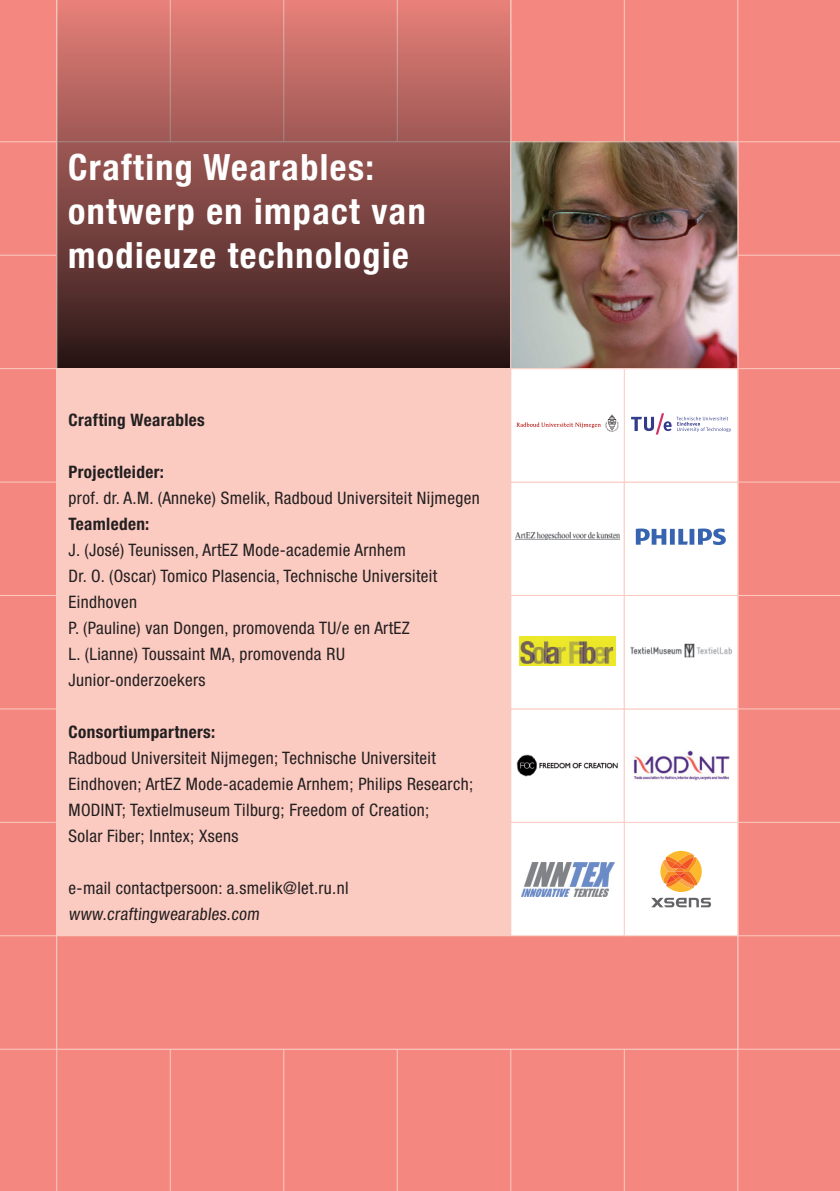
<style>
.page{position:relative;width:840px;height:1191px;background:#fff}
.page>*{position:absolute;margin:0;border:0;box-sizing:border-box;transform-origin:0 0}
.grote_titel{font:700 condensed 36px/44px "Helvetica Neue";letter-spacing:.04em;color:#fff}
.onderzoekers___unive{font:condensed 17.2px/26px "Helvetica Neue";letter-spacing:.02em;color:#231f20}
.onderzoekers-titels{font:700 condensed 17.2px "Helvetica Neue";letter-spacing:.02em;color:#231f20}
.tbv_inhoudsopgave__o{font:condensed 17.2px "Helvetica Neue";letter-spacing:.02em;color:#231f20}
.cursief_e-mail_en_ww{font:condensed 17.2px "Helvetica Neue";color:#231f20}
</style>
<div class="page">
<div style="left:0;top:0;width:839px;height:1191px;background:#f4877f"></div>
<hr style="left:0;top:141px;width:839px;height:1px;background:#fbcbc1">
<hr style="left:0;top:255px;width:839px;height:1px;background:#fbcbc1">
<hr style="left:0;top:368px;width:839px;height:1px;background:#fbcbc1">
<hr style="left:0;top:481px;width:839px;height:1px;background:#fbcbc1">
<hr style="left:0;top:595px;width:839px;height:1px;background:#fbcbc1">
<hr style="left:0;top:708px;width:839px;height:1px;background:#fbcbc1">
<hr style="left:0;top:822px;width:839px;height:1px;background:#fbcbc1">
<hr style="left:0;top:935px;width:839px;height:1px;background:#fbcbc1">
<hr style="left:0;top:1048px;width:839px;height:1px;background:#fbcbc1">
<hr style="left:737px;top:0;width:1px;height:1191px;background:#fbcbc1">
<hr style="left:623px;top:0;width:1px;height:1191px;background:#fbcbc1">
<hr style="left:510px;top:0;width:1px;height:1191px;background:#fbcbc1">
<hr style="left:396px;top:0;width:1px;height:1191px;background:#fbcbc1">
<hr style="left:283px;top:0;width:1px;height:1191px;background:#fbcbc1">
<hr style="left:170px;top:0;width:1px;height:1191px;background:#fbcbc1">
<hr style="left:56px;top:0;width:1px;height:1191px;background:#fbcbc1">
<div style="left:56px;top:141px;width:682px;height:908px;background:#f4877f;border:1px solid #fbcbc1"></div>
<svg style="left:56px;top:0;width:455px;height:368px;background:#894c49"></svg>
<img style="left:512px;top:143px;width:224px;height:224px">
<div style="left:510px;top:141px;width:228px;height:228px;border:1px solid #fbcbc1"></div>
<div style="left:57px;top:369px;width:453px;height:566px;background:#fbcbc1"></div>
<div style="left:510px;top:482px;width:114px;height:113px;background:#fff"></div>
<img style="left:515px;top:532px;width:104px;height:7px">
<div style="left:510px;top:481px;width:114px;height:115px;border:1px solid #fbcbc1"></div>
<div style="left:510px;top:709px;width:114px;height:113px;background:#fff"></div>
<img style="left:516px;top:755px;width:102px;height:21px">
<div style="left:510px;top:708px;width:114px;height:115px;border:1px solid #fbcbc1"></div>
<div style="left:510px;top:595px;width:114px;height:114px;background:#fff"></div>
<img style="left:519px;top:636px;width:95px;height:29px">
<div style="left:510px;top:595px;width:114px;height:114px;border:1px solid #fbcbc1"></div>
<div style="left:624px;top:482px;width:113px;height:113px;background:#fff"></div>
<svg style="left:635px;top:528px;width:90px;height:17px"></svg>
<div style="left:623px;top:481px;width:115px;height:115px;border:1px solid #fbcbc1"></div>
<div style="left:624px;top:369px;width:113px;height:113px;background:#fff"></div>
<svg style="left:631px;top:413px;width:99px;height:21px"></svg>
<div style="left:623px;top:368px;width:115px;height:114px;border:1px solid #fbcbc1"></div>
<div style="left:624px;top:822px;width:113px;height:113px;background:#fff"></div>
<svg style="left:651px;top:851px;width:59px;height:56px"></svg>
<div style="left:623px;top:822px;width:115px;height:114px;border:1px solid #fbcbc1"></div>
<div style="left:624px;top:709px;width:113px;height:113px;background:#fff"></div>
<img style="left:633px;top:750px;width:97px;height:32px">
<div style="left:623px;top:708px;width:115px;height:115px;border:1px solid #fbcbc1"></div>
<div style="left:624px;top:595px;width:113px;height:114px;background:#fff"></div>
<img style="left:630px;top:643px;width:102px;height:15px">
<div style="left:623px;top:595px;width:115px;height:114px;border:1px solid #fbcbc1"></div>
<div style="left:510px;top:822px;width:114px;height:113px;background:#fff"></div>
<img style="left:521px;top:862px;width:92px;height:34px">
<div style="left:510px;top:822px;width:114px;height:114px;border:1px solid #fbcbc1"></div>
<div style="left:510px;top:369px;width:114px;height:113px;background:#fff"></div>
<svg style="left:516px;top:415px;width:102px;height:17px"></svg>
<div style="left:510px;top:368px;width:114px;height:114px;border:1px solid #fbcbc1"></div>
<p class="grote_titel" style="left:68px;top:143px;width:359px">Crafting Wearables: ontwerp en impact van modieuze technologie</p>
<p class="onderzoekers-titels" style="left:69px;top:409px;width:138px">Crafting Wearables</p>
<p class="onderzoekers-titels" style="left:69px;top:461px;width:97px">Projectleider:</p>
<p class="tbv_inhoudsopgave__o" style="left:69px;top:487px;width:412px">prof. dr. A.M. (Anneke) Smelik, Radboud Universiteit Nijmegen</p>
<p class="onderzoekers-titels" style="left:69px;top:513px;width:82px">Teamleden:</p>
<p class="onderzoekers___unive" style="left:69px;top:536px;width:339px">J. (José) Teunissen, ArtEZ Mode-academie Arnhem</p>
<p class="onderzoekers___unive" style="left:69px;top:562px;width:370px">Dr. O. (Oscar) Tomico Plasencia, Technische Universiteit<br>Eindhoven</p>
<p class="onderzoekers___unive" style="left:69px;top:614px;width:342px">P. (Pauline) van Dongen, promovenda TU/e en ArtEZ</p>
<p class="onderzoekers___unive" style="left:69px;top:640px;width:278px">L. (Lianne) Toussaint MA, promovenda RU</p>
<p class="onderzoekers___unive" style="left:69px;top:666px;width:138px">Junior-onderzoekers</p>
<p class="onderzoekers-titels" style="left:69px;top:721px;width:148px">Consortiumpartners:</p>
<p class="onderzoekers___unive" style="left:69px;top:744px;width:406px">Radboud Universiteit Nijmegen; Technische Universiteit Eindhoven; ArtEZ Mode-academie Arnhem; Philips Research; MODINT; Textielmuseum Tilburg; Freedom of Creation;<br>Solar Fiber; Inntex; Xsens</p>
<p class="onderzoekers___unive" style="left:69px;top:874px;width:281px">e-mail contactpersoon: a.smelik@let.ru.nl</p>
<p class="cursief_e-mail_en_ww" style="left:69px;top:903px;width:194px">www.craftingwearables.com</p>
</div>
